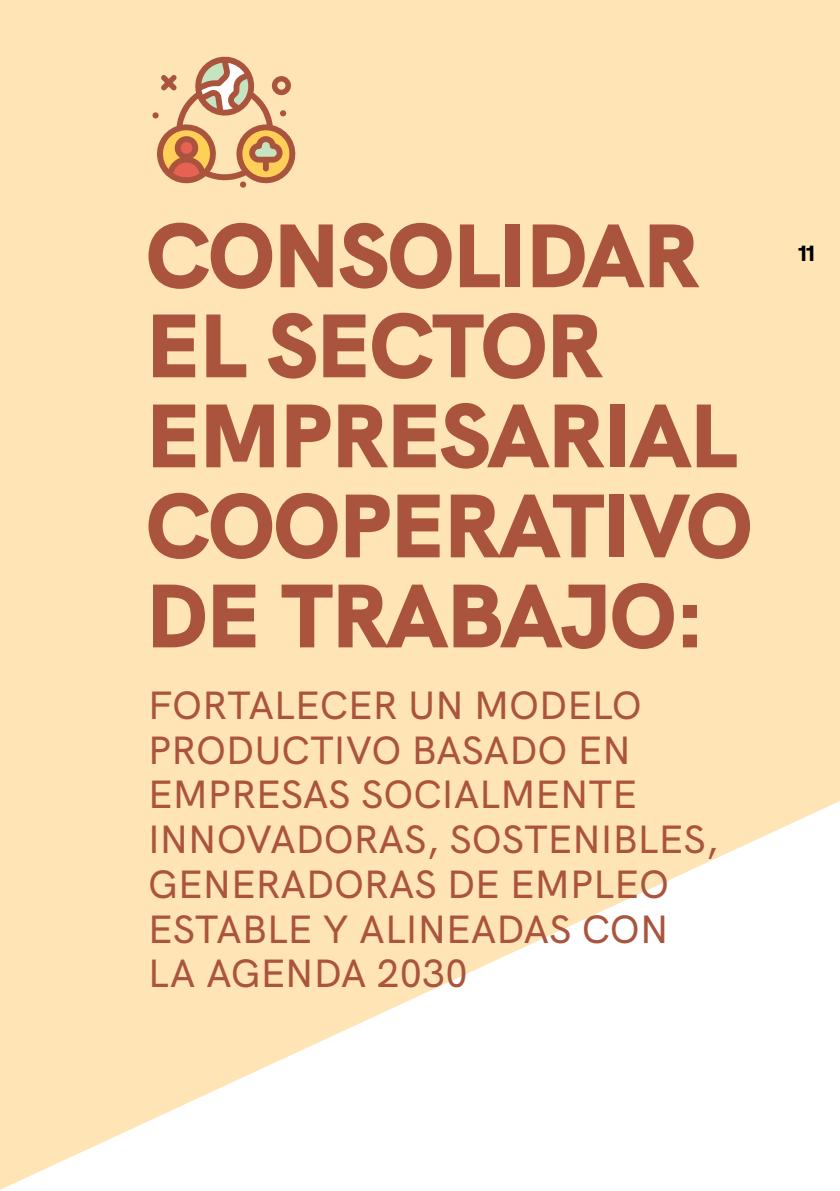
<style>
.page{position:relative;width:840px;height:1191px;background:#fff}
.page>*{position:absolute;margin:0;border:0;box-sizing:border-box;transform-origin:0 0}
.t1{font:900 90px/90px "HK Grotesk";color:#ab543d}
.t2{font:500 39.4px/44.8px "HK Grotesk";color:#ab543d}
.t3{font:900 22px "HK Grotesk";color:#000}
</style>
<div class="page">
<div style="left:0;top:0;width:839px;height:1191px;background:#ffe4b5"></div>
<svg style="left:0;top:801px;width:839px;height:390px;fill:#fffefe"></svg>
<svg style="left:153px;top:56px;width:143px;height:131px"></svg>
<h1 class="t1" style="left:146px;top:203px;width:606px">CONSOLIDAR<br>EL SECTOR<br>EMPRESARIAL<br>COOPERATIVO<br>DE TRABAJO:</h1>
<p class="t2" style="left:148px;top:679px;width:571px">FORTALECER UN MODELO<br>PRODUCTIVO BASADO EN<br>EMPRESAS SOCIALMENTE<br>INNOVADORAS, SOSTENIBLES,<br>GENERADORAS DE EMPLEO<br>ESTABLE Y ALINEADAS CON<br>LA AGENDA 2030</p>
<p class="t3" style="left:798px;top:236px;width:18px">11</p>
</div>
